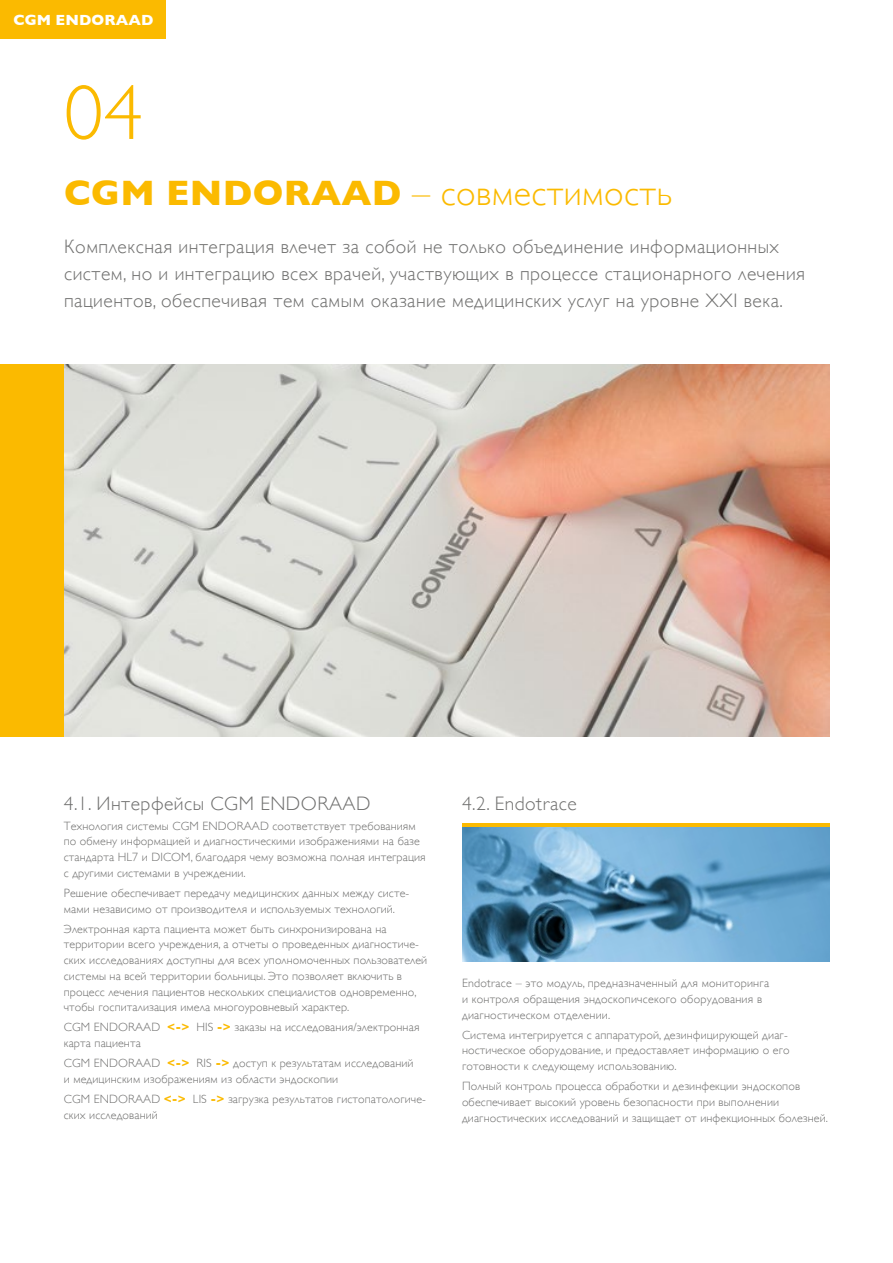
<style>
.page{position:relative;width:893px;height:1263px;background:#fff}
.page>*{position:absolute;margin:0;border:0;box-sizing:border-box;transform-origin:0 0}
.t1{font:300 78px "Gill Sans";color:#fbba00}
.t2{font:300 36px "Gill Sans";letter-spacing:.01em;color:#fbba00}
.t3{font:300 19.5px/27px "Gill Sans";letter-spacing:.025em;color:#6f6f6e}
.t4{font:700 15px "Gill Sans";letter-spacing:.01em;color:#fff}
.t5{font:300 12px/15.8px "Gill Sans";letter-spacing:.01em;color:#6f6f6e}
.s1{font-weight:700}
.s2{font-weight:700;color:#fbba00}
</style>
<div class="page">
<img style="left:64px;top:364px;width:765px;height:373px">
<div style="left:0;top:364px;width:64px;height:373px;background:#fbba00"></div>
<img style="left:462px;top:827px;width:367px;height:134px">
<hr style="left:462px;top:824px;width:367px;height:3px;background:#fbba00">
<div style="left:0;top:0;width:166px;height:38px;background:#fbba00"></div>
<p class="t4" style="left:14px;top:8px;width:142px">CGM ENDORAAD</p>
<h1 class="t1" style="left:64px;top:52px;width:80px">04</h1>
<h2 class="t2" style="left:64px;top:165px;width:609px"><span class="s1">CGM ENDORAAD</span> – совместимость</h2>
<p class="t3" style="left:64px;top:232px;width:742px">Комплексная интеграция влечет за собой не только объединение информационных систем, но и интеграцию всех врачей, участвующих в процессе стационарного лечения пациентов, обеспечивая тем самым оказание медицинских услуг на уровне XXI века.</p>
<h3 class="t3" style="left:64px;top:789px;width:308px">4.1. Интерфейсы CGM ENDORAAD</h3>
<p class="t5" style="left:64px;top:817px;width:363px">Технология системы CGM ENDORAAD соответствует требованиям по обмену информацией и диагностическими изображениями на базе стандарта HL7 и DICOM, благодаря чему возможна полная интеграция с другими системами в учреждении.</p>
<p class="t5" style="left:64px;top:884px;width:347px">Решение обеспечивает передачу медицинских данных между систе&shy;мами независимо от производителя и используемых технологий.</p>
<p class="t5" style="left:64px;top:920px;width:365px">Электронная карта пациента может быть синхронизирована на территории всего учреждения, а отчеты о проведенных диагностиче&shy;ских исследованиях доступны для всех уполномоченных пользователей системы на всей территории больницы. Это позволяет включить в процесс лечения пациентов нескольких специалистов одновременно, чтобы госпитализация имела многоуровневый характер.</p>
<p class="t5" style="left:64px;top:1019px;width:357px">CGM ENDORAAD <span class="s2">&lt;-&gt;</span> HIS <span class="s2">-&gt;</span> заказы на исследования/электронная карта пациента</p>
<p class="t5" style="left:64px;top:1055px;width:351px">CGM ENDORAAD <span class="s2">&lt;-&gt;</span> RIS <span class="s2">-&gt;</span> доступ к результатам исследований и медицинским изображениям из области эндоскопии</p>
<p class="t5" style="left:64px;top:1090px;width:364px">CGM ENDORAAD <span class="s2">&lt;-&gt;</span> LIS <span class="s2">-&gt;</span> загрузка результатов гистопатологиче&shy;ских исследований</p>
<h3 class="t3" style="left:462px;top:789px;width:116px">4.2. Endotrace</h3>
<p class="t5" style="left:462px;top:975px;width:309px">Endotrace – это модуль, предназначенный для мониторинга и контроля обращения эндоскопичсекого оборудования в диагностическом отделении.</p>
<p class="t5" style="left:462px;top:1026px;width:329px">Система интегрируется с аппаратурой, дезинфицирующей диаг&shy;ностическое оборудование, и предоставляет информацию о его готовности к следующему использованию.</p>
<p class="t5" style="left:462px;top:1078px;width:367px">Полный контроль процесса обработки и дезинфекции эндоскопов обеспечивает высокий уровень безопасности при выполнении диагностических исследований и защищает от инфекционных болезней.</p>
</div>
